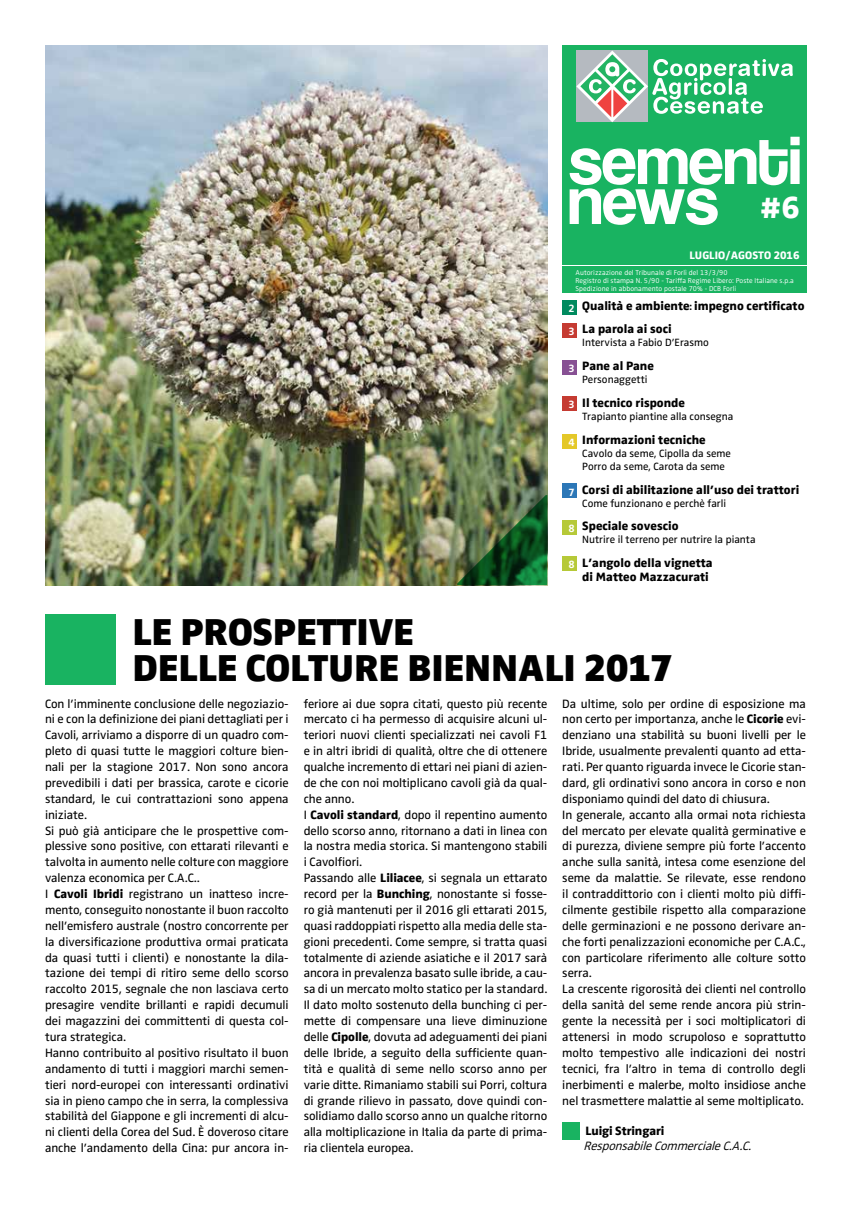
<style>
.page{position:relative;width:851px;height:1205px;background:#fff}
.page>*{position:absolute;margin:0;border:0;box-sizing:border-box;transform-origin:0 0}
.t1{font:38.75px/36.2px "Zwo w 8";letter-spacing:-.005em;color:#000}
.t2{font:31.62px "Zwo w 7";color:#fff}
.t3{font:12.5px/15.9px "Zwo w 4";letter-spacing:-.005em;color:#000}
.t4{font:12.5px/23.8px "Zwo w 7";color:#000}
.t5{font:italic 12.5px "Zwo w 3";color:#000}
.t6{font:11.25px "Zwo w 7";color:#fff}
.t7{font:10.88px/13px "Zwo w 4";color:#000}
.t8{font:10.88px "Zwo w 6";color:#fff}
.t9{font:7.25px/7.8px "Zwo w 3";letter-spacing:.01em;color:#fff}
.s1{font-family:"Asap";font-weight:700;font-size:10px}
.s2{font-family:"Zwo w 7"}
</style>
<div class="page">
<img style="left:45px;top:45px;width:502px;height:540px">
<div style="left:562px;top:300px;width:14px;height:14px;background:#008a5e"></div>
<div style="left:562px;top:484px;width:14px;height:14px;background:#2c77b7"></div>
<div style="left:562px;top:434px;width:14px;height:14px;background:#e4c829"></div>
<div style="left:562px;top:323px;width:14px;height:14px;background:#c53b32"></div>
<div style="left:562px;top:396px;width:14px;height:14px;background:#c53b32"></div>
<div style="left:562px;top:360px;width:14px;height:14px;background:#875093"></div>
<div style="left:562px;top:520px;width:14px;height:14px;background:#b6c938"></div>
<div style="left:562px;top:556px;width:14px;height:14px;background:#b6c938"></div>
<div style="left:562px;top:266px;width:244px;height:27px;background:#19b361"></div>
<div style="left:562px;top:45px;width:244px;height:220px;background:#19b361"></div>
<svg style="left:569px;top:137px;width:230px;height:88px"></svg>
<svg style="left:576px;top:51px;width:216px;height:71px"></svg>
<img style="left:457px;top:495px;width:90px;height:90px">
<div style="left:45px;top:614px;width:71px;height:71px;background:#19b361"></div>
<div style="left:562px;top:1122px;width:18px;height:18px;background:#19b361"></div>
<h2 class="t2" style="left:759px;top:189px;width:41px">#6</h2>
<p class="t6" style="left:689px;top:249px;width:112px">LUGLIO/AGOSTO 2016</p>
<p class="t9" style="left:575px;top:269px;width:220px">Autorizzazione del Tribunale di Forlì del 13/3/90<br>Registro di stampa N. 5/90 - Tariffa Regime Libero: Poste Italiane s.p.a<br>Spedizione in abbonamento postale 70% - DCB Forlì</p>
<p class="t8" style="left:568px;top:302px;width:8px">2</p>
<p class="t8" style="left:568px;top:325px;width:8px">3</p>
<p class="t8" style="left:568px;top:362px;width:8px">3</p>
<p class="t8" style="left:568px;top:398px;width:8px">3</p>
<p class="t8" style="left:568px;top:436px;width:8px">4</p>
<p class="t8" style="left:568px;top:486px;width:8px">7</p>
<p class="t8" style="left:568px;top:522px;width:8px">8</p>
<p class="t8" style="left:568px;top:558px;width:8px">8</p>
<p class="t4" style="left:582px;top:293px;width:224px">Qualità e ambiente<span class="s1">:</span> impegno certificato<br>La parola ai soci</p>
<p class="t7" style="left:582px;top:336px;width:128px">Intervista a Fabio D’Erasmo</p>
<p class="t4" style="left:582px;top:354px;width:73px">Pane al Pane</p>
<p class="t7" style="left:582px;top:373px;width:67px">Personaggetti</p>
<p class="t4" style="left:582px;top:391px;width:104px">Il tecnico risponde</p>
<p class="t7" style="left:582px;top:410px;width:153px">Trapianto piantine alla consegna</p>
<p class="t4" style="left:582px;top:428px;width:125px">Informazioni tecniche</p>
<p class="t7" style="left:582px;top:447px;width:150px">Cavolo da seme, Cipolla da seme<br>Porro da seme, Carota da seme</p>
<p class="t4" style="left:582px;top:477px;width:218px">Corsi di abilitazione all’uso dei trattori</p>
<p class="t7" style="left:582px;top:496px;width:145px">Come funzionano e perchè farli</p>
<p class="t4" style="left:582px;top:514px;width:98px">Speciale sovescio</p>
<p class="t7" style="left:582px;top:533px;width:175px">Nutrire il terreno per nutrire la pianta</p>
<p class="t4" style="left:582px;top:556px;width:132px;line-height:13.8px">L’angolo della vignetta di Matteo Mazzacurati</p>
<h1 class="t1" style="left:132px;top:613px;width:542px">LE PROSPETTIVE<br>DELLE COLTURE BIENNALI 2017</h1>
<p class="t3" style="left:45px;top:695px;width:245px">Con l’imminente conclusione delle negoziazio&shy;ni e con la definizione dei piani dettagliati per i Cavoli, arriviamo a disporre di un quadro com&shy;pleto di quasi tutte le maggiori colture bien&shy;nali per la stagione 2017. Non sono ancora prevedibili i dati per brassica, carote e cicorie standard, le cui contrattazioni sono appena iniziate.<br>Si può già anticipare che le prospettive com&shy;plessive sono positive, con ettarati rilevanti e talvolta in aumento nelle colture con maggiore valenza economica per C.A.C..<br>I <span class="s2">Cavoli Ibridi</span> registrano un inatteso incre&shy;mento, conseguito nonostante il buon raccolto nell’emisfero australe (nostro concorrente per la diversificazione produttiva ormai praticata da quasi tutti i clienti) e nonostante la dila&shy;tazione dei tempi di ritiro seme dello scorso raccolto 2015, segnale che non lasciava certo presagire vendite brillanti e rapidi decumuli dei magazzini dei committenti di questa col&shy;tura strategica.<br>Hanno contribuito al positivo risultato il buon andamento di tutti i maggiori marchi semen&shy;tieri nord-europei con interessanti ordinativi sia in pieno campo che in serra, la complessiva stabilità del Giappone e gli incrementi di alcu&shy;ni clienti della Corea del Sud. È doveroso citare anche l’andamento della Cina: pur ancora in-</p>
<p class="t3" style="left:303px;top:695px;width:245px">feriore ai due sopra citati, questo più recente mercato ci ha permesso di acquisire alcuni ul&shy;teriori nuovi clienti specializzati nei cavoli F1 e in altri ibridi di qualità, oltre che di ottenere qualche incremento di ettari nei piani di azien&shy;de che con noi moltiplicano cavoli già da qual&shy;che anno.<br>I <span class="s2">Cavoli standard</span>, dopo il repentino aumento dello scorso anno, ritornano a dati in linea con la nostra media storica. Si mantengono stabili i Cavolfiori.<br>Passando alle <span class="s2">Liliacee</span>, si segnala un ettarato record per la <span class="s2">Bunching</span>, nonostante si fosse&shy;ro già mantenuti per il 2016 gli ettarati 2015, quasi raddoppiati rispetto alla media delle sta&shy;gioni precedenti. Come sempre, si tratta quasi totalmente di aziende asiatiche e il 2017 sarà ancora in prevalenza basato sulle ibride, a cau&shy;sa di un mercato molto statico per la standard.<br>Il dato molto sostenuto della bunching ci per&shy;mette di compensare una lieve diminuzione delle <span class="s2">Cipolle</span>, dovuta ad adeguamenti dei piani delle Ibride, a seguito della sufficiente quan&shy;tità e qualità di seme nello scorso anno per varie ditte. Rimaniamo stabili sui Porri, coltura di grande rilievo in passato, dove quindi con&shy;solidiamo dallo scorso anno un qualche ritorno alla moltiplicazione in Italia da parte di prima&shy;ria clientela europea.</p>
<p class="t3" style="left:562px;top:695px;width:245px">Da ultime, solo per ordine di esposizione ma non certo per importanza, anche le <span class="s2">Cicorie</span> evi&shy;denziano una stabilità su buoni livelli per le Ibride, usualmente prevalenti quanto ad etta&shy;rati. Per quanto riguarda invece le Cicorie stan&shy;dard, gli ordinativi sono ancora in corso e non disponiamo quindi del dato di chiusura.<br>In generale, accanto alla ormai nota richiesta del mercato per elevate qualità germinative e di purezza, diviene sempre più forte l’accento anche sulla sanità, intesa come esenzione del seme da malattie. Se rilevate, esse rendono il contraddittorio con i clienti molto più diffi&shy;cilmente gestibile rispetto alla comparazione delle germinazioni e ne possono derivare an&shy;che forti penalizzazioni economiche per C.A.C., con particolare riferimento alle colture sotto serra.<br>La crescente rigorosità dei clienti nel controllo della sanità del seme rende ancora più strin&shy;gente la necessità per i soci moltiplicatori di attenersi in modo scrupoloso e soprattutto molto tempestivo alle indicazioni dei nostri tecnici, fra l’altro in tema di controllo degli inerbimenti e malerbe, molto insidiose anche nel trasmettere malattie al seme moltiplicato.</p>
<p class="t4" style="left:585px;top:1119px;width:80px">Luigi Stringari</p>
<p class="t5" style="left:583px;top:1138px;width:173px">ResponsabileCommercialeC.A.C.</p>
</div>
